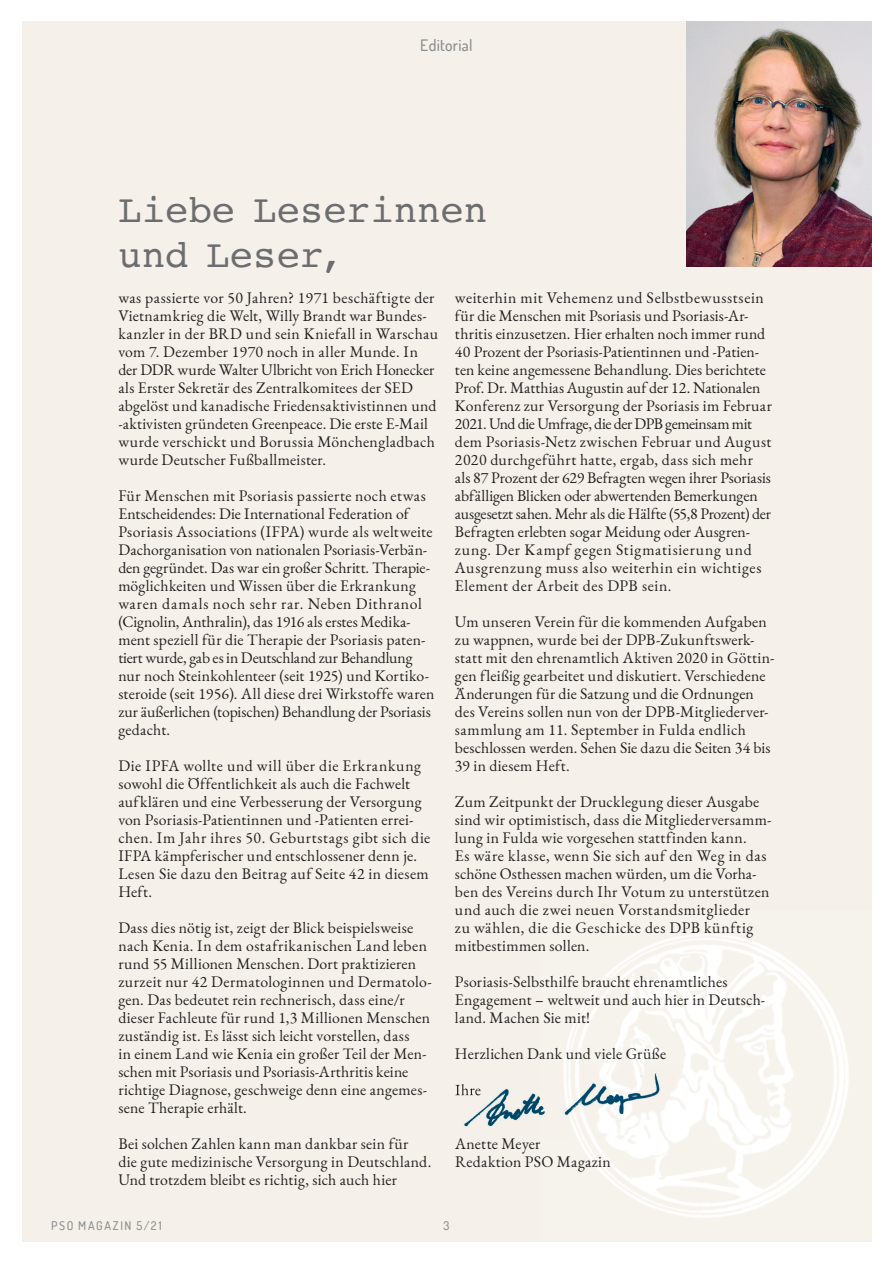
<style>
.page{position:relative;width:893px;height:1263px;background:#fff}
.page>*{position:absolute;margin:0;border:0;box-sizing:border-box;transform-origin:0 0}
.t1{font:39px/45px "Courier";color:#6c6d70}
.t2{font:15.75px/18px "EB Garamond";letter-spacing:.015em;color:#231f20}
.t3{font:500 15.75px "Dosis";letter-spacing:.015em;color:#8a8c8f}
.t4{font:500 12px "Dosis";letter-spacing:.14em;color:#8a8c8f}
</style>
<div class="page">
<div style="left:21px;top:21px;width:851px;height:1221px;background:#f5f1ea"></div>
<img style="left:563px;top:934px;width:286px;height:284px">
<img style="left:455px;top:1065px;width:233px;height:72px">
<img style="left:455px;top:1084px;width:26px;height:11px">
<img style="left:687px;top:21px;width:185px;height:245px">
<p class="t3" style="left:420px;top:35px;width:54px">Editorial</p>
<h1 class="t1" style="left:118px;top:186px;width:370px">Liebe Leserinnen und Leser,</h1>
<p class="t2" style="left:118px;top:289px;width:321px">was passierte vor 50 Jahren? 1971 beschäftigte der Vietnamkrieg die Welt, Willy Brandt war Bundes&shy;kanzler in der BRD und sein Kniefall in Warschau vom 7. Dezember 1970 noch in aller Munde. In der DDR wurde Walter Ulbricht von Erich Honecker als Erster Sekretär des Zentralkomitees der SED abgelöst und kanadische Friedensaktivistinnen und -aktivisten gründeten Greenpeace. Die erste E-Mail wurde verschickt und Borussia Mönchengladbach wurde Deutscher Fußballmeister.</p>
<p class="t2" style="left:118px;top:487px;width:318px">Für Menschen mit Psoriasis passierte noch etwas Entscheidendes: Die International Federation of Psoriasis Associations (IFPA) wurde als weltweite Dachorganisation von nationalen Psoriasis-Verbän&shy;den gegründet. Das war ein großer Schritt. Thera pie - möglichkeiten und Wissen über die Erkrankung waren damals noch sehr rar. Neben Dithranol (Cignolin, Anthralin), das 1916 als erstes Medika&shy;ment speziell für die Therapie der Psoriasis paten&shy;tiert wurde, gab es in Deutschland zur Behandlung nur noch Steinkohlenteer (seit 1925) und Kortiko&shy;steroide (seit 1956). All diese drei Wirkstoffe waren zur äußerlichen (topischen) Behandlung der Psoriasis gedacht.</p>
<p class="t2" style="left:118px;top:757px;width:314px">Die IPFA wollte und will über die Erkrankung sowohl die Öffentlichkeit als auch die Fachwelt aufklären und eine Verbesserung der Versorgung von Psoriasis-Patientinnen und -Patienten errei&shy;chen. Im Jahr ihres 50. Geburtstags gibt sich die IFPA kämpferischer und entschlossener denn je.<br>Lesen Sie dazu den Beitrag auf Seite 42 in diesem Heft.</p>
<p class="t2" style="left:118px;top:919px;width:315px">Dass dies nötig ist, zeigt der Blick beispielsweise nach Kenia. In dem ostafrikanischen Land leben rund 55 Millionen Menschen. Dort praktizieren zurzeit nur 42 Dermatologinnen und Dermatolo&shy;gen. Das bedeutet rein rechnerisch, dass eine/r dieser Fachleute für rund 1,3 Millionen Menschen zuständig ist. Es lässt sich leicht vorstellen, dass<br>in einem Land wie Kenia ein großer Teil der Men - schen mit Psoriasis und Psoriasis-Arthritis keine richtige Diagnose, geschweige denn eine angemes&shy;sene Therapie erhält.</p>
<p class="t2" style="left:118px;top:1135px;width:314px">Bei solchen Zahlen kann man dankbar sein für<br>die gute medizinische Versorgung in Deutschland.<br>Und trotzdem bleibt es richtig, sich auch hier</p>
<p class="t2" style="left:455px;top:289px;width:318px">weiterhin mit Vehemenz und Selbstbewusstsein für die Menschen mit Psoriasis und Psoriasis-Ar&shy;thritis einzusetzen. Hier erhalten noch immer rund 40 Prozent der Psoriasis-Patientinnen und -Patien&shy;ten keine angemessene Behandlung. Dies berichtete Prof. Dr. Matthias Augustin auf der 12. Nationalen Konferenz zur Versorgung der Psoriasis im Februar 2021. Und die Umfrage, die der DPB gemeinsam mit dem Psoriasis-Netz zwischen Februar und August 2020 durchgeführt hatte, ergab, dass sich mehr als 87 Prozent der 629 Befragten wegen ihrer Psoriasis abfälligen Blicken oder abwertenden Bemerkungen ausgesetzt sahen. Mehr als die Hälfte (55,8 Prozent) der Befragten erlebten sogar Meidung oder Ausgren&shy;zung. Der Kampf gegen Stigmatisierung und Ausgrenzung muss also weiterhin ein wichtiges Element der Arbeit des DPB sein.</p>
<p class="t2" style="left:455px;top:613px;width:321px">Um unseren Verein für die kommenden Aufgaben zu wappnen, wurde bei der DPB-Zukunftswerk&shy;statt mit den ehrenamtlich Aktiven 2020 in Göttin&shy;gen fleißig gearbeitet und diskutiert. Verschiedene Änderungen für die Satzung und die Ordnungen des Vereins sollen nun von der DPB-Mitgliederver&shy;sammlung am 11. September in Fulda endlich beschlossen werden. Sehen Sie dazu die Seiten 34 bis 39 in diesem Heft.</p>
<p class="t2" style="left:455px;top:793px;width:318px">Zum Zeitpunkt der Drucklegung dieser Ausgabe sind wir optimistisch, dass die Mitgliederversamm&shy;lung in Fulda wie vorgesehen stattfinden kann.<br>Es wäre klasse, wenn Sie sich auf den Weg in das schöne Osthessen machen würden, um die Vorha&shy;ben des Vereins durch Ihr Votum zu unterstützen und auch die zwei neuen Vorstandsmitglieder<br>zu wählen, die die Geschicke des DPB künftig mitbestimmen sollen.</p>
<p class="t2" style="left:455px;top:973px;width:312px">Psoriasis-Selbsthilfe braucht ehrenamtliches<br>Engagement – weltweit und auch hier in Deutsch&shy;land. Machen Sie mit!</p>
<p class="t2" style="left:455px;top:1045px;width:213px">Herzlichen Dank und viele Grüße</p>
<p class="t2" style="left:455px;top:1135px;width:157px">Anette Meyer<br>Redaktion PSO Magazin</p>
<p class="t4" style="left:51px;top:1218px;width:112px">PSO MAGAZIN 5/21</p>
<p class="t4" style="left:443px;top:1218px;width:7px">3</p>
</div>
